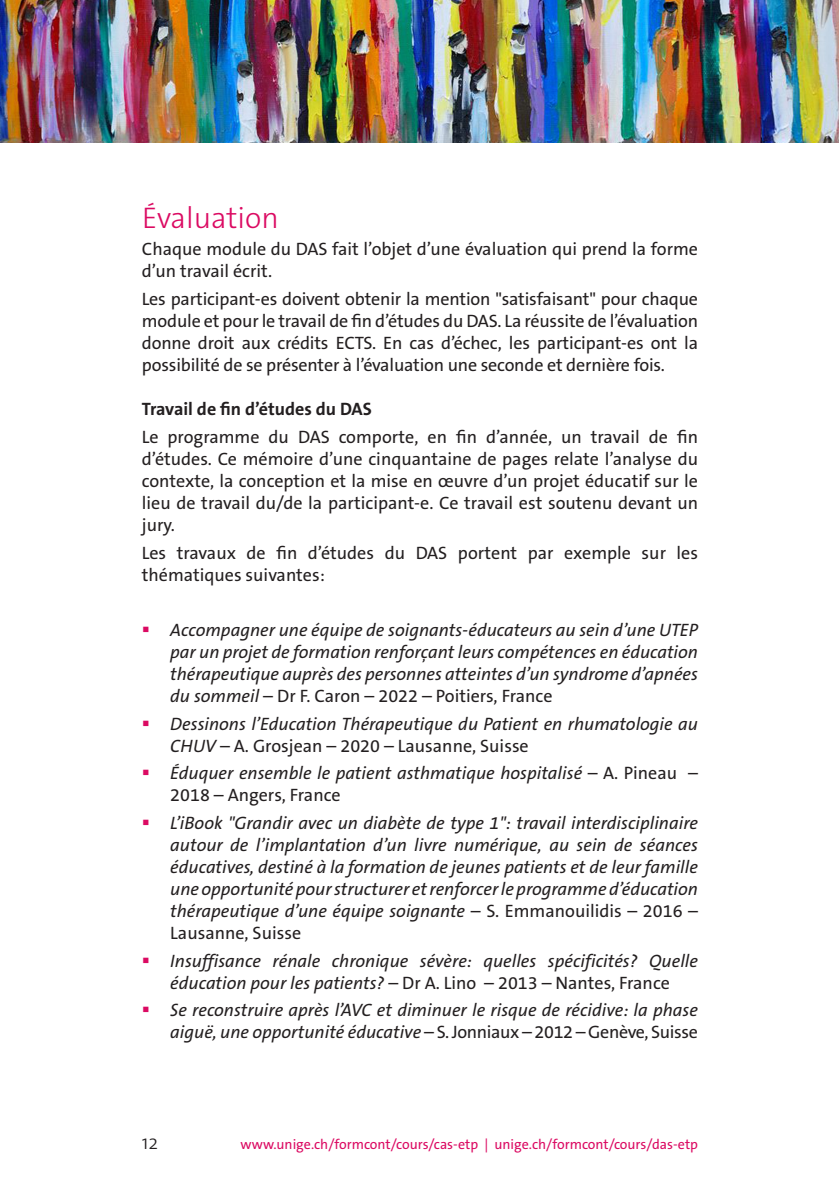
<style>
.page{position:relative;width:840px;height:1191px;background:#fff}
.page>*{position:absolute;margin:0;border:0;box-sizing:border-box;transform-origin:0 0}
.texte{font:300 30px "The Sans Os F";color:#db0a62}
.t1{font:300 20px "The Sans Os F";color:#231f20}
.retrait5{font:italic 18px/22px "The Sans B5 Plain";color:#231f20;text-align:justify}
.texte-2{font:18px/22px "The Sans Os F";color:#231f20}
.texte-3{font:700 18px "The Sans Os F";color:#231f20}
.t2{font:14px "The Sans Os F";color:#db0a62}
.s1{color:#db0a62}
.s2{font-style:normal}
</style>
<div class="page">
<img style="left:0;top:0;width:839px;height:142px">
<p class="texte" style="left:142px;top:198px;width:138px">Évaluation</p>
<p class="texte-2" style="left:142px;top:238px;width:557px">Chaque module du DAS fait l’objet d’une évaluation qui prend la forme d’un travail écrit.</p>
<p class="texte-2" style="left:142px;top:288px;width:557px;text-align:justify">Les participant-es doivent obtenir la mention "satisfaisant" pour chaque module et pour le travail de fin d’études du DAS. La réussite de l’évaluation donne droit aux crédits ECTS. En cas d’échec, les participant-es ont la possibilité de se présenter à l’évaluation une seconde et dernière fois.</p>
<p class="texte-3" style="left:142px;top:397px;width:231px">Travail de fin d’études du DAS</p>
<p class="texte-2" style="left:142px;top:426px;width:557px;text-align:justify">Le programme du DAS comporte, en fin d’année, un travail de fin d’études. Ce mémoire d’une cinquantaine de pages relate l’analyse du contexte, la conception et la mise en œuvre d’un projet éducatif sur le lieu de travail du/de la participant-e. Ce travail est soutenu devant un jury.</p>
<p class="texte-2" style="left:142px;top:541px;width:557px">Les travaux de fin d’études du DAS portent par exemple sur les thématiques suivantes:</p>
<p class="retrait5" style="left:170px;top:619px;width:529px;text-indent:-28px"><span class="s1">▪</span> Accompagner une équipe de soignants-éducateurs au sein d’une UTEP par un projet de formation renforçant leurs compétences en éducation thérapeutique auprès des personnes atteintes d’un syndrome d’apnées du sommeil <span class="s2">– Dr F. Caron – 2022 – Poitiers, France</span></p>
<p class="retrait5" style="left:170px;top:713px;width:529px;text-indent:-28px"><span class="s1">▪</span> Dessinons l’Education Thérapeutique du Patient en rhumatologie au<br>CHUV <span class="s2">– A. Grosjean – 2020 – Lausanne, Suisse</span></p>
<p class="retrait5" style="left:170px;top:763px;width:529px;text-indent:-28px"><span class="s1">▪</span> Éduquer ensemble le patient asthmatique hospitalisé <span class="s2">– A. Pineau –<br>2018 – Angers, France</span></p>
<p class="retrait5" style="left:170px;top:812px;width:529px;text-indent:-28px"><span class="s1">▪</span> L’iBook "Grandir avec un diabète de type 1": travail interdisciplinaire autour de l’implantation d’un livre numérique, au sein de séances éducatives, destiné à la formation de jeunes patients et de leur famille une opportunité pour structurer et renforcer le programme d’éducation thérapeutique d’une équipe soignante <span class="s2">– S. Emmanouilidis – 2016 – Lausanne, Suisse</span></p>
<p class="retrait5" style="left:142px;top:950px;width:557px;text-align:center"><span class="s1">▪</span> Insuffisance rénale chronique sévère: quelles spécificités? Quelle éducation pour les patients? <span class="s2">– Dr A. Lino – 2013 – Nantes, France</span></p>
<p class="retrait5" style="left:142px;top:1000px;width:557px;text-align:right"><span class="s1">▪</span> Se reconstruire après l’AVC et diminuer le risque de récidive: la phase aiguë, une opportunité éducative <span class="s2">– S. Jonniaux – 2012 – Genève, Suisse</span></p>
<p class="t1" style="left:142px;top:1129px;width:18px">12</p>
<p class="t2" style="left:240px;top:1135px;width:458px">www.unige.ch/formcont/cours/cas-etp | unige.ch/formcont/cours/das-etp</p>
</div>
